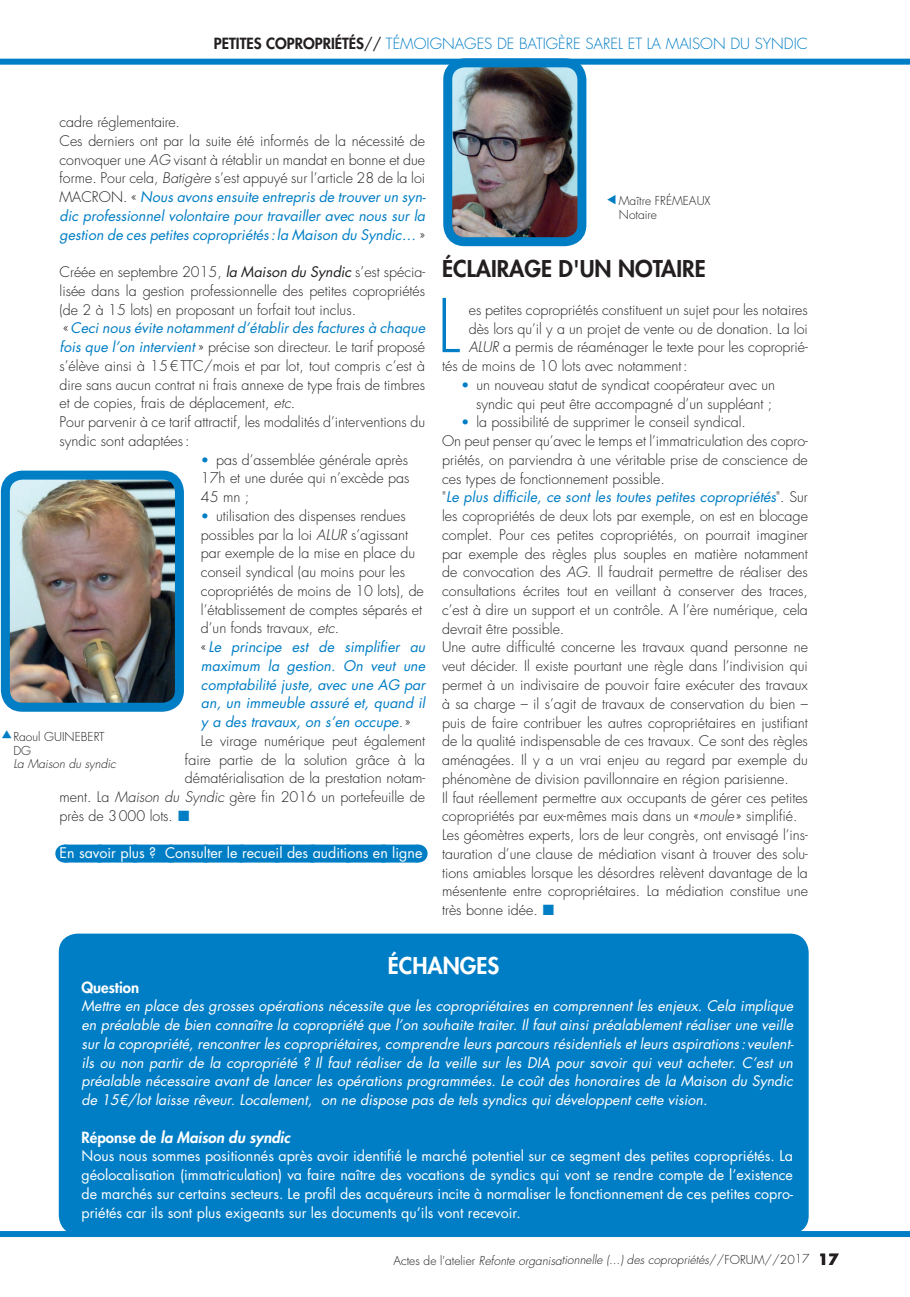
<style>
.page{position:relative;width:910px;height:1297px;background:#fff}
.page>*{position:absolute;margin:0;border:0;box-sizing:border-box;transform-origin:0 0}
.t1{font:300 72px "Futura Std";color:#007ec5}
.t2{font:800 22.5px "Futura Std";color:#231f20}
.t3{font:800 22.5px "Futura Std";color:#fff}
.t4{font:300 15px "Futura Std";color:#007ec5}
.t5{font:italic 800 15px "Futura Std";color:#fff}
.t6{font:800 15px "Futura Std";color:#fff}
.t7{font:300 14.25px/18.8px "Futura Std";color:#231f20}
.t8{font:italic 14.25px/18.8px "Futura Std";color:#fff;text-align:justify}
.t9{font:14.25px/18.8px "Futura Std";color:#fff;text-align:justify}
.t10{font:italic 14.25px "Futura Std";color:#007ec5}
.t11{font:italic 300 12px "Futura Std";color:#231f20}
.t12{font:300 12px/13.5px "Futura Std";color:#231f20}
.s1{font-weight:800;color:#231f20}
.s2{font-weight:400;color:#231f20}
.s3{font-style:italic}
.s4{font-weight:400;font-style:italic;color:#007ec5}
.s5{font-weight:400;font-style:italic}
.s6{font-size:13.5px;color:#007ec5}
.s7{font-weight:300;font-style:normal;color:#231f20}
.s8{font-style:normal}
.s9{font-weight:700;font-style:normal;font-size:15px}
</style>
<div class="page">
<div style="left:0;top:59px;width:910px;height:6px;background:#007ec5"></div>
<div style="left:0;top:1231px;width:910px;height:6px;background:#007ec5"></div>
<div style="left:64px;top:844px;width:354px;height:18px;background:#007ec5"></div>
<svg style="left:100px;top:844px;width:300px;height:1px"></svg>
<svg style="left:418px;top:844px;width:1px;height:18px"></svg>
<div style="left:60px;top:934px;width:748px;height:299px;background:#007ec5;border-radius:18px"></div>
<div style="left:59px;top:934px;width:750px;height:300px;border:2px solid #007ec5;border-radius:18px"></div>
<img style="left:11px;top:481px;width:163px;height:221px">
<div style="left:1px;top:471px;width:183px;height:241px;border:9px solid #007ec5;border-radius:17px"></div>
<img style="left:453px;top:68px;width:123px;height:168px">
<div style="left:443px;top:58px;width:143px;height:188px;border:9px solid #007ec5;border-radius:17px"></div>
<p class="t4" style="left:214px;top:34px;width:596px"><span class="s1">PETITES COPROPRIÉTÉS</span><span class="s2">//</span> TÉMOIGNAGES DE BATIGÈRE SAREL ET LA MAISON DU SYNDIC</p>
<p class="t7" style="left:60px;top:113px;width:368px">cadre réglementaire.<br>Ces derniers ont par la suite été informés de la nécessité de convoquer une <span class="s3">AG</span> visant à rétablir un mandat en bonne et due forme. Pour cela, <span class="s3">Batigère</span> s’est appuyé sur l’article 28 de la loi MACRON. « <span class="s4">Nous avons ensuite entrepris de trouver un syn&shy;dic professionnel volontaire pour travailler avec nous sur la gestion de ces petites copropriétés:la Maison du Syndic…</span> »</p>
<p class="t7" style="left:60px;top:263px;width:367px">Créée en septembre 2015, <span class="s5">la Maison du Syndic</span> s’est spécia&shy;lisée dans la gestion professionnelle des petites copropriétés (de 2 à 15 lots) en proposant un forfait tout inclus.<br>«<span class="s4">Ceci nous évite notamment d’établir des factures à chaque fois que l’on intervient</span> » précise son directeur. Le tarif proposé s’élève ainsi à 15€TTC/mois et par lot, tout compris c’est à dire sans aucun contrat ni frais annexe de type frais de timbres et de copies, frais de déplacement, <span class="s3">etc</span>.<br>Pour parvenir à ce tarif attractif, les modalités d’interventions du syndic sont adaptées:</p>
<p class="t7" style="left:201px;top:450px;width:210px;text-align:justify"><span class="s6">•</span> pas d’assemblée générale après 17h et une durée qui n’excède pas 45 mn ;</p>
<p class="t7" style="left:201px;top:507px;width:206px"><span class="s6">•</span> utilisation des dispenses rendues</p>
<p class="t7" style="left:201px;top:525px;width:209px">possibles par la loi <span class="s3">ALUR</span> s’agissant</p>
<p class="t7" style="left:201px;top:544px;width:216px">par exemple de la mise en place du</p>
<p class="t7" style="left:201px;top:563px;width:206px">conseil syndical (au moins pour les</p>
<p class="t7" style="left:201px;top:582px;width:224px">copropriétés de moins de 10 lots), de</p>
<p class="t7" style="left:201px;top:600px;width:223px">l’établissement de comptes séparés et</p>
<p class="t7" style="left:201px;top:619px;width:140px">d’un fonds travaux, <span class="s3">etc</span>.</p>
<p class="t10" style="left:201px;top:638px;width:226px"><span class="s7">«</span>Le principe est de simplifier au</p>
<p class="t10" style="left:201px;top:656px;width:226px">maximum la gestion. On veut une</p>
<p class="t10" style="left:201px;top:675px;width:226px">comptabilité juste, avec une AG par</p>
<p class="t10" style="left:201px;top:694px;width:226px">an, un immeuble assuré et, quand il</p>
<p class="t10" style="left:201px;top:713px;width:211px">y a des travaux, on s’en occupe<span class="s7">.»</span></p>
<p class="t7" style="left:201px;top:732px;width:226px">Le virage numérique peut également</p>
<p class="t7" style="left:185px;top:750px;width:242px">faire partie de la solution grâce à la</p>
<p class="t7" style="left:185px;top:769px;width:242px">dématérialisation de la prestation notam-</p>
<p class="t7" style="left:60px;top:788px;width:367px">ment. La <span class="s3">Maison du Syndic</span> gère fin 2016 un portefeuille de</p>
<p class="t7" style="left:60px;top:807px;width:115px">près de 3000 lots.</p>
<p class="t9" style="left:60px;top:844px;width:364px">En savoir plus ? Consulter le recueil des auditions en ligne</p>
<p class="t12" style="left:13px;top:730px;width:93px">Raoul GUINEBERT<br>DG</p>
<p class="t11" style="left:13px;top:757px;width:104px">La Maison du syndic</p>
<p class="t12" style="left:619px;top:194px;width:93px">Maître FRÉMEAUX<br>Notaire</p>
<h2 class="t2" style="left:442px;top:254px;width:265px">ÉCLAIRAGE D'UN NOTAIRE</h2>
<p class="t7" style="left:469px;top:301px;width:341px">es petites copropriétés constituent un sujet pour les notaires</p>
<p class="t7" style="left:469px;top:319px;width:341px">dès lors qu’il y a un projet de vente ou de donation. La loi</p>
<p class="t7" style="left:469px;top:338px;width:341px"><span class="s3">ALUR</span> a permis de réaménager le texte pour les coproprié-</p>
<p class="t7" style="left:442px;top:357px;width:247px">tés de moins de 10 lots avec notamment:</p>
<p class="t7" style="left:461px;top:376px;width:316px;text-align:right"><span class="s6">•</span> un nouveau statut de syndicat coopérateur avec un syndic qui peut être accompagné d’un suppléant ;</p>
<p class="t7" style="left:442px;top:413px;width:367px;text-indent:19px"><span class="s6">•</span> la possibilité de supprimer le conseil syndical.<br>On peut penser qu’avec le temps et l’immatriculation des copro&shy;priétés, on parviendra à une véritable prise de conscience de ces types de fonctionnement possible.<br>"<span class="s4">Le plus difficile, ce sont les toutes petites copropriétés</span>". Sur les copropriétés de deux lots par exemple, on est en blocage complet. Pour ces petites copropriétés, on pourrait imaginer par exemple des règles plus souples en matière notamment de convocation des <span class="s3">AG</span>. Il faudrait permettre de réaliser des consultations écrites tout en veillant à conserver des traces, c’est à dire un support et un contrôle. A l’ère numérique, cela devrait être possible.<br>Une autre difficulté concerne les travaux quand personne ne veut décider. Il existe pourtant une règle dans l’indivision qui permet à un indivisaire de pouvoir faire exécuter des travaux à sa charge – il s’agit de travaux de conservation du bien – puis de faire contribuer les autres copropriétaires en justifiant de la qualité indispensable de ces travaux. Ce sont des règles aménagées. Il y a un vrai enjeu au regard par exemple du phénomène de division pavillonnaire en région parisienne.<br>Il faut réellement permettre aux occupants de gérer ces petites copropriétés par eux-mêmes mais dans un «<span class="s3">moule</span>» simplifié.<br>Les géomètres experts, lors de leur congrès, ont envisagé l’ins&shy;tauration d’une clause de médiation visant à trouver des solu&shy;tions amiables lorsque les désordres relèvent davantage de la mésentente entre copropriétaires. La médiation constitue une très bonne idée.</p>
<h1 class="t1" style="left:437px;top:282px;width:25px">L</h1>
<h2 class="t3" style="left:388px;top:951px;width:113px">ÉCHANGES</h2>
<p class="t6" style="left:82px;top:977px;width:59px">Question</p>
<p class="t8" style="left:82px;top:997px;width:714px">Mettre en place des grosses opérations nécessite que les copropriétaires en comprennent les enjeux. Cela implique en préalable de bien connaître la copropriété que l’on souhaite traiter. Il faut ainsi préalablement réaliser une veille sur la copropriété, rencontrer les copropriétaires, comprendre leurs parcours résidentiels et leurs aspirations: veulent&shy;ils ou non partir de la copropriété ? Il faut réaliser de la veille sur les DIA pour savoir qui veut acheter. C’est un préalable nécessaire avant de lancer les opérations programmées. Le coût des honoraires de la Maison du Syndic de 15€/lot laisse rêveur. Localement, on ne dispose pas de tels syndics qui développent cette vision.</p>
<p class="t5" style="left:82px;top:1127px;width:210px"><span class="s8">Réponse de</span> la Maison du syndic</p>
<p class="t9" style="left:82px;top:1147px;width:713px">Nous nous sommes positionnés après avoir identifié le marché potentiel sur ce segment des petites copropriétés. La géolocalisation (immatriculation) va faire naître des vocations de syndics qui vont se rendre compte de l’existence de marchés sur certains secteurs. Le profil des acquéreurs incite à normaliser le fonctionnement de ces petites copro&shy;priétés car ils sont plus exigeants sur les documents qu’ils vont recevoir.</p>
<p class="t11" style="left:393px;top:1253px;width:447px"><span class="s8">Actes de l'atelier</span> Refonte organisationnelle (...) des copropriétés<span class="s8">//FORUM//2017</span> <span class="s9">17</span></p>
</div>
